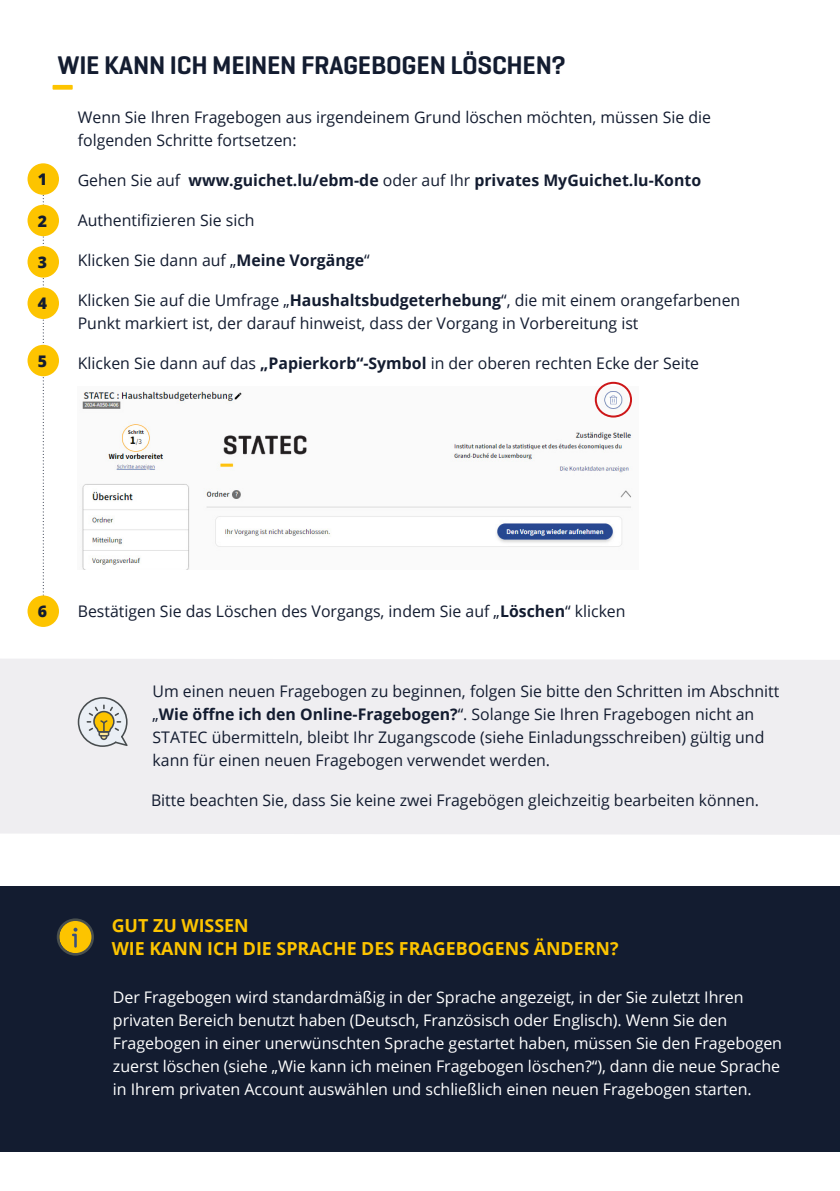
<style>
.page{position:relative;width:840px;height:1191px;background:#fff}
.page>*{position:absolute;margin:0;border:0;box-sizing:border-box;transform-origin:0 0}
.t1{font:600 26px "Geogrotesque Cyr";letter-spacing:-.01em;color:#131c30}
.t2{font:700 18px/23px "Open Sans";color:#fdc400}
.t3{font:16px/23px "Open Sans";color:#131c30}
.t4{font:16px/23px "Open Sans";letter-spacing:-.005em;color:#fff}
.t5{font:700 16px "Open Sans";color:#131c30}
.t6{font:800 16px "Open Sans";color:#131c30}
.s1{font-weight:400}
.s2{font-weight:700}
</style>
<div class="page">
<div style="left:0;top:659px;width:839px;height:176px;background:#efeef1"></div>
<div style="left:52px;top:85px;width:21px;height:5px;background:#fdc400"></div>
<img style="left:82px;top:387px;width:551px;height:182px">
<svg style="left:78px;top:697px;width:49px;height:50px;background:#cdcaba"></svg>
<svg style="left:43px;top:195px;width:1px;height:400px"></svg>
<div style="left:27px;top:163px;width:32px;height:32px;background:#fdc400;border-radius:50%"></div>
<div style="left:27px;top:205px;width:32px;height:31px;background:#fdc400;border-radius:50%"></div>
<div style="left:27px;top:246px;width:32px;height:31px;background:#fdc400;border-radius:50%"></div>
<div style="left:27px;top:287px;width:32px;height:32px;background:#fdc400;border-radius:50%"></div>
<div style="left:27px;top:345px;width:32px;height:31px;background:#fdc400;border-radius:50%"></div>
<div style="left:27px;top:595px;width:32px;height:32px;background:#fdc400;border-radius:50%"></div>
<div style="left:0;top:886px;width:839px;height:265px;background:#131c30"></div>
<svg style="left:57px;top:918px;width:37px;height:37px"></svg>
<div style="left:594px;top:382px;width:37px;height:35px;border:2px solid #cd1719;border-radius:50%"></div>
<p class="t6" style="left:38px;top:167px;width:11px">1</p>
<p class="t6" style="left:38px;top:209px;width:11px">2</p>
<p class="t6" style="left:38px;top:250px;width:11px">3</p>
<p class="t6" style="left:38px;top:291px;width:11px">4</p>
<p class="t6" style="left:38px;top:349px;width:11px">5</p>
<h1 class="t1" style="left:58px;top:49px;width:509px">WIE KANN ICH MEINEN FRAGEBOGEN LÖSCHEN?</h1>
<p class="t3" style="left:78px;top:105px;width:634px">Wenn Sie Ihren Fragebogen aus irgendeinem Grund löschen möchten, müssen Sie die folgenden Schritte fortsetzen:</p>
<p class="t5" style="left:78px;top:169px;width:624px"><span class="s1">Gehen Sie auf</span> www.guichet.lu/ebm-de <span class="s1">oder auf Ihr</span> privates MyGuichet.lu-Konto</p>
<p class="t3" style="left:78px;top:208px;width:178px">Authentifizieren Sie sich</p>
<p class="t3" style="left:78px;top:248px;width:293px">Klicken Sie dann auf „<span class="s2">Meine Vorgänge</span>“</p>
<p class="t3" style="left:78px;top:288px;width:663px">Klicken Sie auf die Umfrage „<span class="s2">Haushaltsbudgeterhebung</span>“, die mit einem orangefarbenen<br>Punkt markiert ist, der darauf hinweist, dass der Vorgang in Vorbereitung ist</p>
<p class="t3" style="left:78px;top:351px;width:622px">Klicken Sie dann auf das <span class="s2">„Papierkorb“-Symbol</span> in der oberen rechten Ecke der Seite</p>
<p class="t6" style="left:38px;top:599px;width:11px">6</p>
<p class="t3" style="left:78px;top:599px;width:549px">Bestätigen Sie das Löschen des Vorgangs, indem Sie auf „<span class="s2">Löschen</span>“ klicken</p>
<p class="t3" style="left:152px;top:679px;width:628px">Um einen neuen Fragebogen zu beginnen, folgen Sie bitte den Schritten im Abschnitt „<span class="s2">Wie öffne ich den Online-Fragebogen?</span>“. Solange Sie Ihren Fragebogen nicht an STATEC übermitteln, bleibt Ihr Zugangscode (siehe Einladungsschreiben) gültig und kann für einen neuen Fragebogen verwendet werden.</p>
<p class="t3" style="left:151px;top:788px;width:609px">Bitte beachten Sie, dass Sie keine zwei Fragebögen gleichzeitig bearbeiten können.</p>
<p class="t2" style="left:112px;top:913px;width:508px">GUT ZU WISSEN<br>WIE KANN ICH DIE SPRACHE DES FRAGEBOGENS ÄNDERN?</p>
<p class="t4" style="left:113px;top:985px;width:670px">Der Fragebogen wird standardmäßig in der Sprache angezeigt, in der Sie zuletzt Ihren privaten Bereich benutzt haben (Deutsch, Französisch oder Englisch). Wenn Sie den Fragebogen in einer unerwünschten Sprache gestartet haben, müssen Sie den Fragebogen zuerst löschen (siehe „Wie kann ich meinen Fragebogen löschen?“), dann die neue Sprache in Ihrem privaten Account auswählen und schließlich einen neuen Fragebogen starten.</p>
</div>
